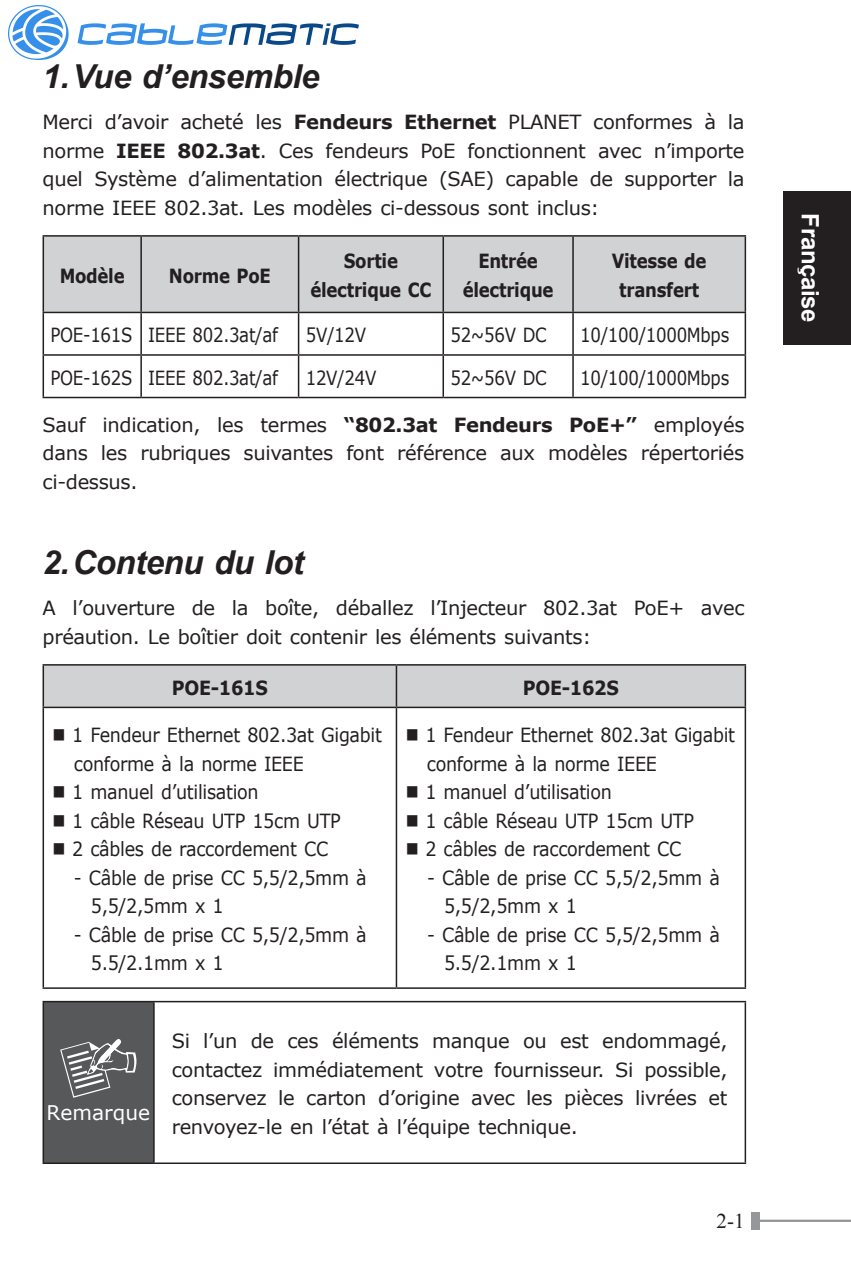
<style>
.page{position:relative;width:851px;height:1276px;background:#fff}
.page>*{position:absolute;margin:0;border:0;box-sizing:border-box;transform-origin:0 0}
._1大標Arail_Bold_Itali{font:italic 700 33px "Arial";letter-spacing:-.015em;color:#231f20}
.t1{font:700 24px "Arial";letter-spacing:-.015em;color:#fff}
.t2{font:21px "Times New Roman";color:#231f20}
.t3{font:20.1px "Verdana";color:#fff}
._4內文Verdana6_5_9_5前後{font:19.5px/28.5px "Verdana";letter-spacing:-.02em;color:#231f20;text-align:justify}
._7表格Verdana6_5_9_5{font:19.5px/28.5px "Verdana";letter-spacing:-.02em;color:#231f20;scale:.9 1}
._8框NOTE內文Verdana6_5{font:19.5px/28.5px "Verdana";letter-spacing:-.02em;color:#231f20;text-align:justify}
._7表格Verdana6_5_9_5-2{font:19.5px "Verdana";letter-spacing:-.02em;color:#231f20;scale:.85 1}
._7表頭Verdana_Bold6_5{font:700 19.5px/28.5px "Verdana";letter-spacing:-.015em;color:#231f20;text-align:center;scale:.85 1}
._7表頭Verdana_Bold6_5-2{font:700 19.5px "Verdana";letter-spacing:-.015em;color:#231f20;scale:.9 1}
.s1{font-weight:700}
</style>
<div class="page">
<hr style="left:755px;top:1219px;width:95px;height:3px;background:#939598">
<div style="left:750px;top:1213px;width:9px;height:17px;background:#95979a"></div>
<div style="left:782px;top:191px;width:68px;height:153px;background:#231f20"></div>
<div style="left:44px;top:237px;width:700px;height:75px;background:#d1d2d4"></div>
<hr style="left:43px;top:235px;width:98px;height:2px;background:#231f20">
<hr style="left:43px;top:237px;width:1px;height:75px;background:#231f20">
<hr style="left:141px;top:235px;width:157px;height:2px;background:#231f20">
<hr style="left:140px;top:237px;width:2px;height:75px;background:#231f20">
<hr style="left:298px;top:235px;width:145px;height:2px;background:#231f20">
<hr style="left:298px;top:237px;width:1px;height:75px;background:#231f20">
<hr style="left:443px;top:235px;width:130px;height:2px;background:#231f20">
<hr style="left:442px;top:237px;width:2px;height:75px;background:#231f20">
<hr style="left:573px;top:235px;width:173px;height:2px;background:#231f20">
<hr style="left:572px;top:237px;width:1px;height:75px;background:#231f20">
<hr style="left:744px;top:237px;width:2px;height:75px;background:#231f20">
<hr style="left:43px;top:312px;width:98px;height:1px;background:#231f20">
<hr style="left:43px;top:313px;width:1px;height:41px;background:#231f20">
<hr style="left:141px;top:312px;width:157px;height:1px;background:#231f20">
<hr style="left:140px;top:313px;width:2px;height:41px;background:#231f20">
<hr style="left:298px;top:312px;width:145px;height:1px;background:#231f20">
<hr style="left:298px;top:313px;width:1px;height:41px;background:#231f20">
<hr style="left:443px;top:312px;width:130px;height:1px;background:#231f20">
<hr style="left:442px;top:313px;width:2px;height:41px;background:#231f20">
<hr style="left:573px;top:312px;width:173px;height:1px;background:#231f20">
<hr style="left:572px;top:313px;width:1px;height:41px;background:#231f20">
<hr style="left:744px;top:313px;width:2px;height:41px;background:#231f20">
<hr style="left:43px;top:354px;width:98px;height:2px;background:#231f20">
<hr style="left:43px;top:356px;width:1px;height:41px;background:#231f20">
<hr style="left:141px;top:354px;width:157px;height:2px;background:#231f20">
<hr style="left:140px;top:356px;width:2px;height:41px;background:#231f20">
<hr style="left:298px;top:354px;width:145px;height:2px;background:#231f20">
<hr style="left:298px;top:356px;width:1px;height:41px;background:#231f20">
<hr style="left:443px;top:354px;width:130px;height:2px;background:#231f20">
<hr style="left:442px;top:356px;width:2px;height:41px;background:#231f20">
<hr style="left:573px;top:354px;width:173px;height:2px;background:#231f20">
<hr style="left:572px;top:356px;width:1px;height:41px;background:#231f20">
<hr style="left:744px;top:356px;width:2px;height:41px;background:#231f20">
<hr style="left:43px;top:397px;width:98px;height:1px;background:#231f20">
<hr style="left:141px;top:397px;width:157px;height:1px;background:#231f20">
<hr style="left:298px;top:397px;width:145px;height:1px;background:#231f20">
<hr style="left:443px;top:397px;width:130px;height:1px;background:#231f20">
<hr style="left:573px;top:397px;width:173px;height:1px;background:#231f20">
<div style="left:44px;top:665px;width:700px;height:41px;background:#d1d2d4"></div>
<hr style="left:43px;top:664px;width:353px;height:1px;background:#231f20">
<hr style="left:43px;top:665px;width:1px;height:41px;background:#231f20">
<hr style="left:396px;top:664px;width:350px;height:1px;background:#231f20">
<hr style="left:395px;top:665px;width:2px;height:41px;background:#231f20">
<hr style="left:744px;top:665px;width:2px;height:41px;background:#231f20">
<hr style="left:43px;top:706px;width:353px;height:2px;background:#231f20">
<hr style="left:43px;top:708px;width:1px;height:279px;background:#231f20">
<hr style="left:396px;top:706px;width:350px;height:2px;background:#231f20">
<hr style="left:395px;top:708px;width:2px;height:279px;background:#231f20">
<hr style="left:744px;top:708px;width:2px;height:279px;background:#231f20">
<hr style="left:43px;top:987px;width:353px;height:2px;background:#231f20">
<hr style="left:396px;top:987px;width:350px;height:2px;background:#231f20">
<div style="left:43px;top:1001px;width:111px;height:162px;background:#57585a"></div>
<hr style="left:43px;top:1001px;width:111px;height:1px;background:#231f20">
<hr style="left:43px;top:1002px;width:1px;height:160px;background:#231f20">
<hr style="left:154px;top:1001px;width:592px;height:1px;background:#231f20">
<hr style="left:153px;top:1002px;width:2px;height:160px;background:#231f20">
<hr style="left:744px;top:1002px;width:2px;height:160px;background:#231f20">
<hr style="left:43px;top:1162px;width:111px;height:2px;background:#231f20">
<hr style="left:154px;top:1162px;width:592px;height:2px;background:#231f20">
<svg style="left:60px;top:1039px;width:76px;height:58px"></svg>
<img style="left:9px;top:5px;width:349px;height:54px">
<p class="_1大標Arail_Bold_Itali" style="left:43px;top:54px;width:278px">1.Vue d’ensemble</p>
<p class="_4內文Verdana6_5_9_5前後" style="left:43px;top:108px;width:703px">Merci d’avoir acheté les <span class="s1">Fendeurs Ethernet</span> PLANET conformes à la norme <span class="s1">IEEE 802.3at</span>. Ces fendeurs PoE fonctionnent avec n’importe quel Système d’alimentation électrique (SAE) capable de supporter la norme IEEE 802.3at. Les modèles ci-dessous sont inclus:</p>
<p class="_7表頭Verdana_Bold6_5" style="left:60px;top:261px;width:78px">Modèle</p>
<p class="_7表頭Verdana_Bold6_5" style="left:169px;top:261px;width:121px">Norme PoE</p>
<p class="_7表頭Verdana_Bold6_5" style="left:310px;top:246px;width:144px">Sortie électrique CC</p>
<p class="_7表頭Verdana_Bold6_5" style="left:462px;top:246px;width:108px">Entrée électrique</p>
<p class="_7表頭Verdana_Bold6_5" style="left:611px;top:246px;width:113px">Vitesse de transfert</p>
<p class="_7表格Verdana6_5_9_5-2" style="left:50px;top:322px;width:98px">POE-161S</p>
<p class="_7表格Verdana6_5_9_5-2" style="left:148px;top:322px;width:154px">IEEE 802.3at/af</p>
<p class="_7表格Verdana6_5_9_5-2" style="left:306px;top:322px;width:72px">5V/12V</p>
<p class="_7表格Verdana6_5_9_5-2" style="left:450px;top:322px;width:115px">52~56V DC</p>
<p class="_7表格Verdana6_5_9_5-2" style="left:580px;top:322px;width:177px">10/100/1000Mbps</p>
<p class="_7表格Verdana6_5_9_5-2" style="left:50px;top:364px;width:98px">POE-162S</p>
<p class="_7表格Verdana6_5_9_5-2" style="left:148px;top:364px;width:154px">IEEE 802.3at/af</p>
<p class="_7表格Verdana6_5_9_5-2" style="left:306px;top:364px;width:85px">12V/24V</p>
<p class="_7表格Verdana6_5_9_5-2" style="left:450px;top:364px;width:115px">52~56V DC</p>
<p class="_7表格Verdana6_5_9_5-2" style="left:580px;top:364px;width:177px">10/100/1000Mbps</p>
<p class="_4內文Verdana6_5_9_5前後" style="left:43px;top:410px;width:703px">Sauf indication, les termes <span class="s1">“802.3at Fendeurs PoE+”</span> employés dans les rubriques suivantes font référence aux modèles répertoriés ci-dessus.</p>
<p class="_1大標Arail_Bold_Itali" style="left:43px;top:540px;width:263px">2.Contenu du lot</p>
<p class="_4內文Verdana6_5_9_5前後" style="left:43px;top:593px;width:703px">A l’ouverture de la boîte, déballez l’Injecteur 802.3at PoE+ avec préaution. Le boîtier doit contenir les éléments suivants:</p>
<p class="_7表頭Verdana_Bold6_5-2" style="left:172px;top:673px;width:108px">POE-161S</p>
<p class="_7表頭Verdana_Bold6_5-2" style="left:523px;top:673px;width:108px">POE-162S</p>
<p class="_7表格Verdana6_5_9_5" style="left:74px;top:721px;width:344px;text-indent:-21px">■ 1 Fendeur Ethernet 802.3at Gigabit conforme à la norme IEEE</p>
<p class="_7表格Verdana6_5_9_5" style="left:53px;top:778px;width:230px">■ 1 manuel d’utilisation</p>
<p class="_7表格Verdana6_5_9_5" style="left:53px;top:806px;width:322px">■ 1 câble Réseau UTP 15cm UTP</p>
<p class="_7表格Verdana6_5_9_5" style="left:53px;top:835px;width:308px">■ 2 câbles de raccordement CC</p>
<p class="_7表格Verdana6_5_9_5" style="left:91px;top:863px;width:308px;text-indent:-17px">- Câble de prise CC 5,5/2,5mm à<br>5,5/2,5mm x 1</p>
<p class="_7表格Verdana6_5_9_5" style="left:91px;top:920px;width:308px;text-indent:-17px">- Câble de prise CC 5,5/2,5mm à<br>5.5/2.1mm x 1</p>
<p class="_7表格Verdana6_5_9_5" style="left:427px;top:721px;width:344px;text-indent:-21px">■ 1 Fendeur Ethernet 802.3at Gigabit conforme à la norme IEEE</p>
<p class="_7表格Verdana6_5_9_5" style="left:405px;top:778px;width:230px">■ 1 manuel d’utilisation</p>
<p class="_7表格Verdana6_5_9_5" style="left:405px;top:806px;width:322px">■ 1 câble Réseau UTP 15cm UTP</p>
<p class="_7表格Verdana6_5_9_5" style="left:405px;top:835px;width:308px">■ 2 câbles de raccordement CC</p>
<p class="_7表格Verdana6_5_9_5" style="left:444px;top:863px;width:308px;text-indent:-17px">- Câble de prise CC 5,5/2,5mm à<br>5,5/2,5mm x 1</p>
<p class="_7表格Verdana6_5_9_5" style="left:444px;top:920px;width:308px;text-indent:-17px">- Câble de prise CC 5,5/2,5mm à<br>5.5/2.1mm x 1</p>
<p class="t3" style="left:46px;top:1099px;width:105px">Remarque</p>
<p class="_8框NOTE內文Verdana6_5" style="left:172px;top:1026px;width:557px">Si l’un de ces éléments manque ou est endommagé, contactez immédiatement votre fournisseur. Si possible, conservez le carton d’origine avec les pièces livrées et renvoyez-le en l’état à l’équipe technique.</p>
<p class="t2" style="left:716px;top:1207px;width:29px">2-1</p>
<p class="t1" style="left:826px;top:213px;width:111px;rotate:90deg">Française</p>
</div>
